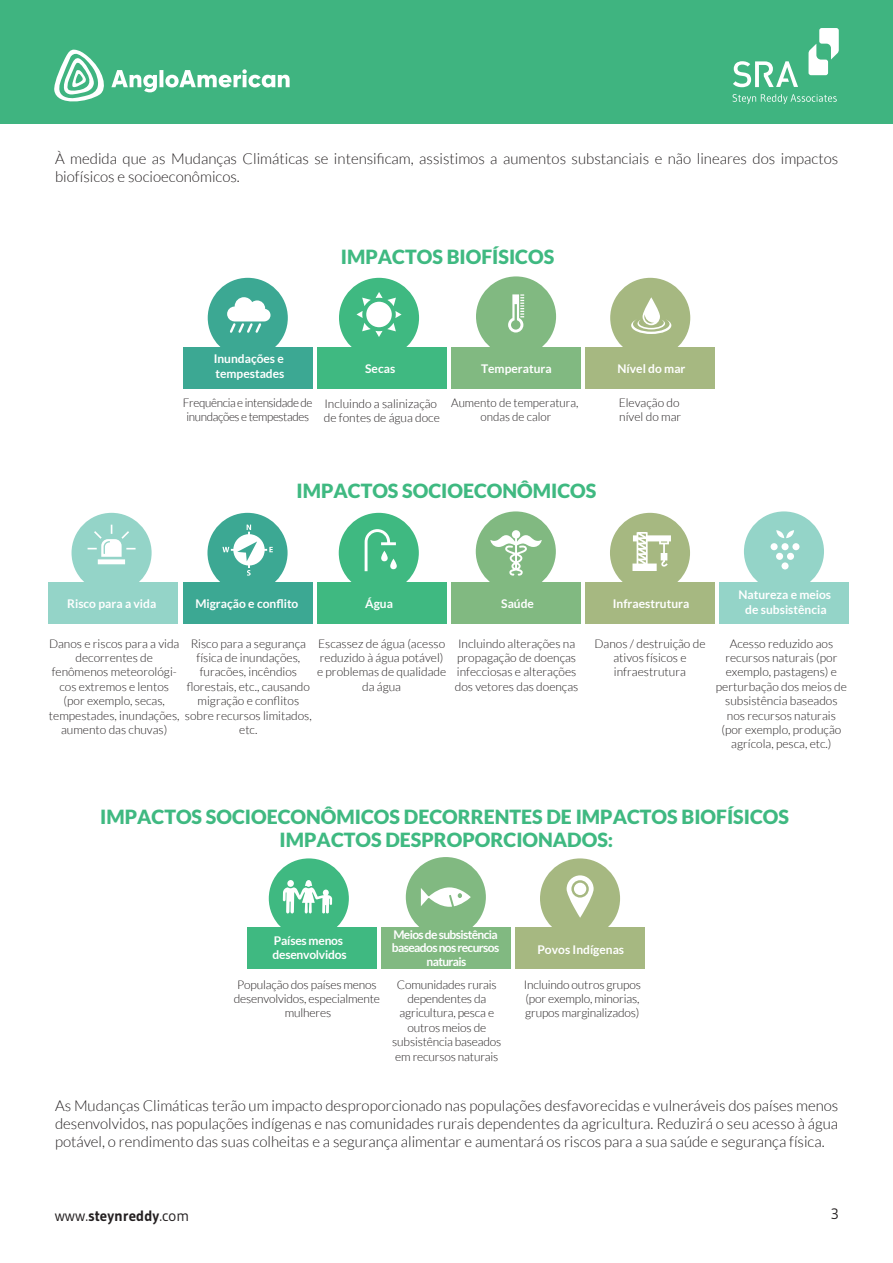
<style>
.page{position:relative;width:893px;height:1263px;background:#fff}
.page>*{position:absolute;margin:0;border:0;box-sizing:border-box;transform-origin:0 0}
.t1{font:900 19.5px/23.4px "Lato";color:#3fb981;text-align:center}
.t2{font:300 15px/18px "Lato";color:#231f20}
.t3{font:700 15px "Gudea";color:#231f20}
.t4{font:15px "Gudea";color:#231f20}
.t5{font:300 12px/14.4px "Lato";color:#231f20;text-align:center}
.t6{font:700 12px/14.4px "Lato";color:#fff}
.t7{font:300 12px/14.4px "Lato";letter-spacing:-.03em;color:#231f20}
.t8{font:700 12px/13.5px "Lato";letter-spacing:-.05em;color:#fff;text-align:center}
.t9{font:700 12px/14.4px "Lato";letter-spacing:-.02em;color:#fff}
.s1{font-weight:400}
</style>
<div class="page">
<div style="left:0;top:0;width:893px;height:123px;background:#3fb480"></div>
<svg style="left:733px;top:61px;width:65px;height:26px"></svg>
<svg style="left:732px;top:94px;width:105px;height:10px"></svg>
<svg style="left:808px;top:28px;width:31px;height:47px"></svg>
<svg style="left:54px;top:49px;width:236px;height:53px"></svg>
<div style="left:183px;top:347px;width:130px;height:42px;background:#3ca893"></div>
<div style="left:208px;top:278px;width:80px;height:80px;background:#3ca893;border-radius:50%"></div>
<div style="left:317px;top:347px;width:130px;height:42px;background:#3fb981"></div>
<div style="left:339px;top:278px;width:80px;height:80px;background:#3fb981;border-radius:50%"></div>
<div style="left:451px;top:347px;width:130px;height:42px;background:#81b981"></div>
<div style="left:476px;top:276px;width:80px;height:80px;background:#81b981;border-radius:50%"></div>
<div style="left:585px;top:347px;width:130px;height:42px;background:#a6b881"></div>
<div style="left:610px;top:278px;width:80px;height:80px;background:#a6b881;border-radius:50%"></div>
<svg style="left:227px;top:297px;width:43px;height:36px"></svg>
<svg style="left:356px;top:292px;width:46px;height:45px"></svg>
<div style="left:366px;top:302px;width:26px;height:25px;background:#fff;border-radius:50%"></div>
<svg style="left:508px;top:294px;width:16px;height:38px"></svg>
<div style="left:49px;top:582px;width:129px;height:42px;background:#94d4c8"></div>
<div style="left:72px;top:513px;width:80px;height:80px;background:#94d4c8;border-radius:50%"></div>
<div style="left:183px;top:582px;width:129px;height:42px;background:#3ca893"></div>
<div style="left:207px;top:513px;width:81px;height:80px;background:#3ca893;border-radius:50%"></div>
<div style="left:317px;top:582px;width:129px;height:42px;background:#3fb981"></div>
<div style="left:339px;top:513px;width:80px;height:80px;background:#3fb981;border-radius:50%"></div>
<div style="left:451px;top:582px;width:130px;height:42px;background:#81b981"></div>
<div style="left:476px;top:511px;width:80px;height:80px;background:#81b981;border-radius:50%"></div>
<div style="left:585px;top:582px;width:130px;height:42px;background:#a6b881"></div>
<div style="left:610px;top:513px;width:80px;height:80px;background:#a6b881;border-radius:50%"></div>
<div style="left:719px;top:582px;width:130px;height:42px;background:#94d4c8"></div>
<div style="left:744px;top:511px;width:80px;height:80px;background:#94d4c8;border-radius:50%"></div>
<svg style="left:88px;top:525px;width:48px;height:39px"></svg>
<svg style="left:222px;top:525px;width:51px;height:51px"></svg>
<div style="left:771px;top:543px;width:7px;height:7px;background:#fff;border-radius:50%"></div>
<div style="left:781px;top:543px;width:8px;height:7px;background:#fff;border-radius:50%"></div>
<div style="left:792px;top:543px;width:7px;height:7px;background:#fff;border-radius:50%"></div>
<div style="left:776px;top:553px;width:7px;height:7px;background:#fff;border-radius:50%"></div>
<div style="left:787px;top:553px;width:7px;height:7px;background:#fff;border-radius:50%"></div>
<div style="left:781px;top:562px;width:8px;height:7px;background:#fff;border-radius:50%"></div>
<svg style="left:776px;top:530px;width:18px;height:8px"></svg>
<svg style="left:490px;top:530px;width:52px;height:46px"></svg>
<svg style="left:632px;top:532px;width:39px;height:39px"></svg>
<svg style="left:365px;top:529px;width:32px;height:42px"></svg>
<div style="left:247px;top:927px;width:130px;height:42px;background:#3fb981"></div>
<div style="left:269px;top:858px;width:80px;height:80px;background:#3fb981;border-radius:50%"></div>
<div style="left:381px;top:927px;width:130px;height:42px;background:#81b981"></div>
<div style="left:406px;top:857px;width:80px;height:80px;background:#81b981;border-radius:50%"></div>
<div style="left:515px;top:927px;width:130px;height:42px;background:#a6b881"></div>
<div style="left:540px;top:858px;width:80px;height:80px;background:#a6b881;border-radius:50%"></div>
<svg style="left:283px;top:880px;width:49px;height:33px"></svg>
<svg style="left:421px;top:887px;width:50px;height:20px"></svg>
<svg style="left:631px;top:297px;width:40px;height:37px"></svg>
<svg style="left:567px;top:875px;width:27px;height:43px"></svg>
<p class="t2" style="left:55px;top:150px;width:785px">À medida que as Mudanças Climáticas se intensificam, assistimos a aumentos substanciais e não lineares dos impactos biofísicos e socioeconômicos.</p>
<h1 class="t1" style="left:341px;top:245px;width:215px">IMPACTOS BIOFÍSICOS</h1>
<p class="t6" style="left:214px;top:352px;width:72px">Inundações e tempestades</p>
<p class="t7" style="left:183px;top:395px;width:131px">Frequência e intensidade de inundações e tempestades</p>
<p class="t5" style="left:324px;top:396px;width:117px;text-align:left">Incluindo a salinização de fontes de água doce</p>
<p class="t5" style="left:451px;top:395px;width:129px">Aumento de temperatura, ondas de calor</p>
<p class="t5" style="left:619px;top:395px;width:64px;text-align:left">Elevação do nível do mar</p>
<p class="t6" style="left:365px;top:362px;width:32px">Secas</p>
<p class="t6" style="left:481px;top:361px;width:72px">Temperatura</p>
<p class="t6" style="left:617px;top:361px;width:69px">Nível do mar</p>
<h1 class="t1" style="left:297px;top:478px;width:301px">IMPACTOS SOCIOECONÔMICOS</h1>
<p class="t6" style="left:67px;top:597px;width:91px">Risco para a vida</p>
<p class="t6" style="left:195px;top:597px;width:105px">Migração e conflito</p>
<p class="t6" style="left:365px;top:597px;width:29px">Água</p>
<p class="t6" style="left:501px;top:597px;width:34px">Saúde</p>
<p class="t6" style="left:613px;top:597px;width:78px">Infraestrutura</p>
<p class="t6" style="left:738px;top:588px;width:94px;text-align:center">Natureza e meios de subsistência</p>
<p class="t5" style="left:49px;top:636px;width:132px">Danos e riscos para a vida</p>
<p class="t5" style="left:76px;top:650px;width:79px">decorrentes de</p>
<p class="t5" style="left:52px;top:665px;width:127px">fenômenos meteorológi-</p>
<p class="t5" style="left:59px;top:679px;width:111px">cos extremos e lentos</p>
<p class="t5" style="left:64px;top:694px;width:103px">(por exemplo, secas,</p>
<p class="t5" style="left:49px;top:708px;width:264px">tempestades, inundações, sobre recursos limitados,</p>
<p class="t5" style="left:61px;top:722px;width:108px">aumento das chuvas)</p>
<p class="t5" style="left:317px;top:636px;width:131px">Escassez de água (acesso reduzido à água potável) e problemas de qualidade da água</p>
<p class="t5" style="left:455px;top:636px;width:125px;text-align:left">Incluindo alterações na propagação de doenças infecciosas e alterações dos vetores das doenças</p>
<p class="t5" style="left:594px;top:636px;width:113px">Danos / destruição de ativos físicos e infraestrutura</p>
<p class="t5" style="left:716px;top:636px;width:133px">Acesso reduzido aos recursos naturais (por exemplo, pastagens) e perturbação dos meios de subsistência baseados nos recursos naturais (por exemplo, produção agrícola, pesca, etc.)</p>
<p class="t5" style="left:187px;top:636px;width:125px">Risco para a segurança física de inundações, furacões, incêndios florestais, etc., causando migração e conflitos</p>
<p class="t5" style="left:239px;top:722px;width:20px">etc.</p>
<h1 class="t1" style="left:100px;top:804px;width:690px">IMPACTOS SOCIOECONÔMICOS DECORRENTES DE IMPACTOS BIOFÍSICOS<br>IMPACTOS DESPROPORCIONADOS:</h1>
<p class="t9" style="left:273px;top:933px;width:76px">Países menos desenvolvidos</p>
<p class="t8" style="left:392px;top:927px;width:109px">Meios de subsistência baseados nos recursos naturais</p>
<p class="t6" style="left:537px;top:942px;width:88px">Povos Indígenas</p>
<p class="t5" style="left:234px;top:977px;width:148px">População dos países menos desenvolvidos, especialmente mulheres</p>
<p class="t5" style="left:392px;top:977px;width:111px">Comunidades rurais dependentes da agricultura, pesca e outros meios de subsistência baseados em recursos naturais</p>
<p class="t5" style="left:524px;top:977px;width:119px;text-align:left">Incluindo outros grupos (por exemplo, minorias, grupos marginalizados)</p>
<p class="t2" style="left:55px;top:1096px;width:785px;text-align:justify">As Mudanças Climáticas terão um impacto desproporcionado nas populações desfavorecidas e vulneráveis dos países menos desenvolvidos, nas populações indígenas e nas comunidades rurais dependentes da agricultura. Reduzirá o seu acesso à água potável, o rendimento das suas colheitas e a segurança alimentar e aumentará os riscos para a sua saúde e segurança física.</p>
<p class="t3" style="left:55px;top:1207px;width:136px"><span class="s1">www.</span>steynreddy<span class="s1">.com</span></p>
<p class="t4" style="left:831px;top:1205px;width:9px">3</p>
</div>
